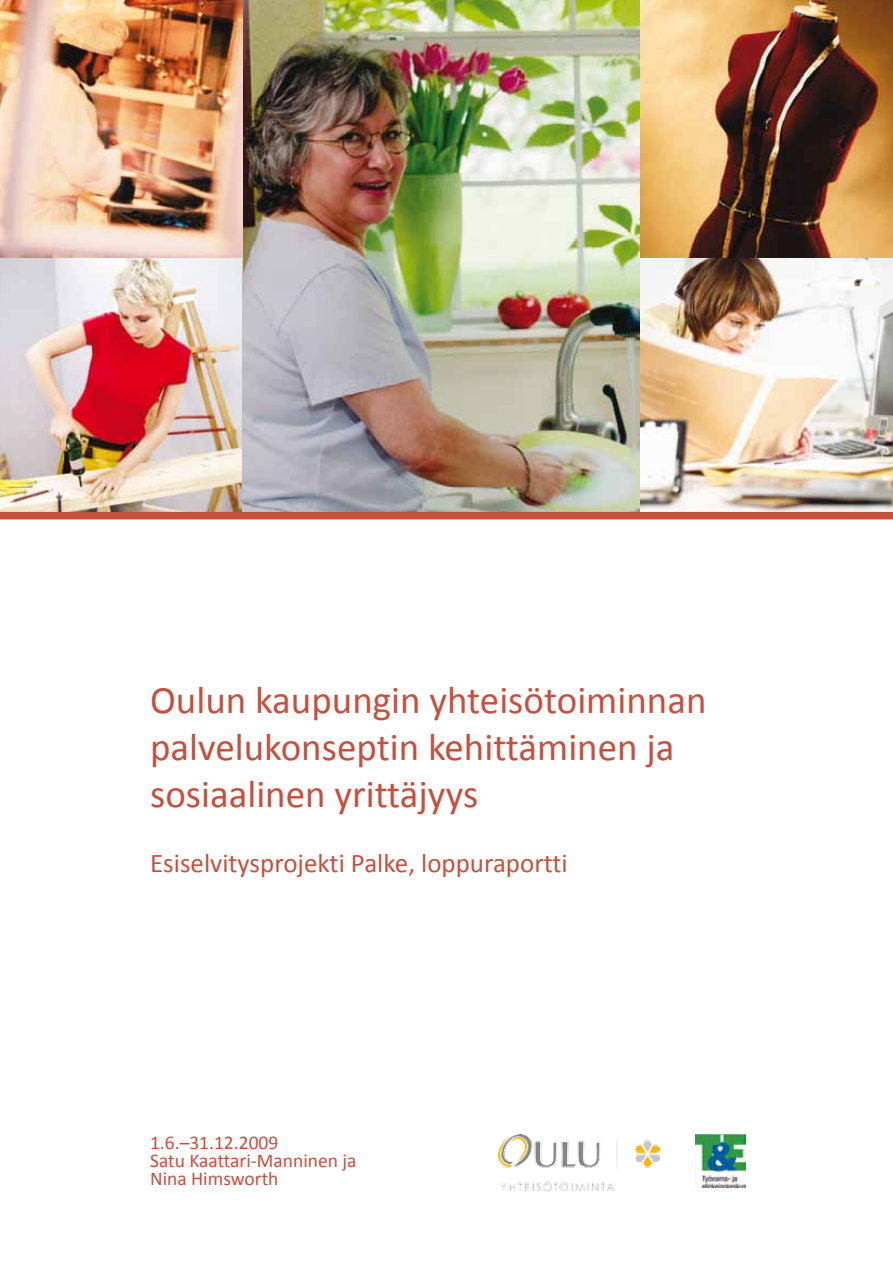
<style>
.page{position:relative;width:893px;height:1263px;background:#fff}
.page>*{position:absolute;margin:0;border:0;box-sizing:border-box;transform-origin:0 0}
.t1{font:39px/46.8px "Calibri";color:#c64f3d}
.t2{font:27px "Calibri";color:#c64f3d}
.t3{font:19.5px/18px "Calibri";color:#c64f3d}
</style>
<div class="page">
<img style="left:695px;top:1134px;width:50px;height:54px">
<img style="left:499px;top:1134px;width:161px;height:56px">
<img style="left:241px;top:0;width:399px;height:512px">
<img style="left:1px;top:0;width:241px;height:279px">
<img style="left:640px;top:0;width:253px;height:512px">
<img style="left:0;top:259px;width:241px;height:253px">
<div style="left:0;top:512px;width:893px;height:7px;background:#c64f3d"></div>
<p class="t1" style="left:150px;top:675px;width:558px">Oulun kaupungin yhteisötoiminnan palvelukonseptin kehittäminen ja sosiaalinen yrittäjyys</p>
<p class="t2" style="left:150px;top:846px;width:419px">Esiselvitysprojekti Palke, loppuraportti</p>
<p class="t3" style="left:150px;top:1132px;width:208px">1.6.–31.12.2009<br>Satu Kaattari-Manninen ja<br>Nina Himsworth</p>
</div>
